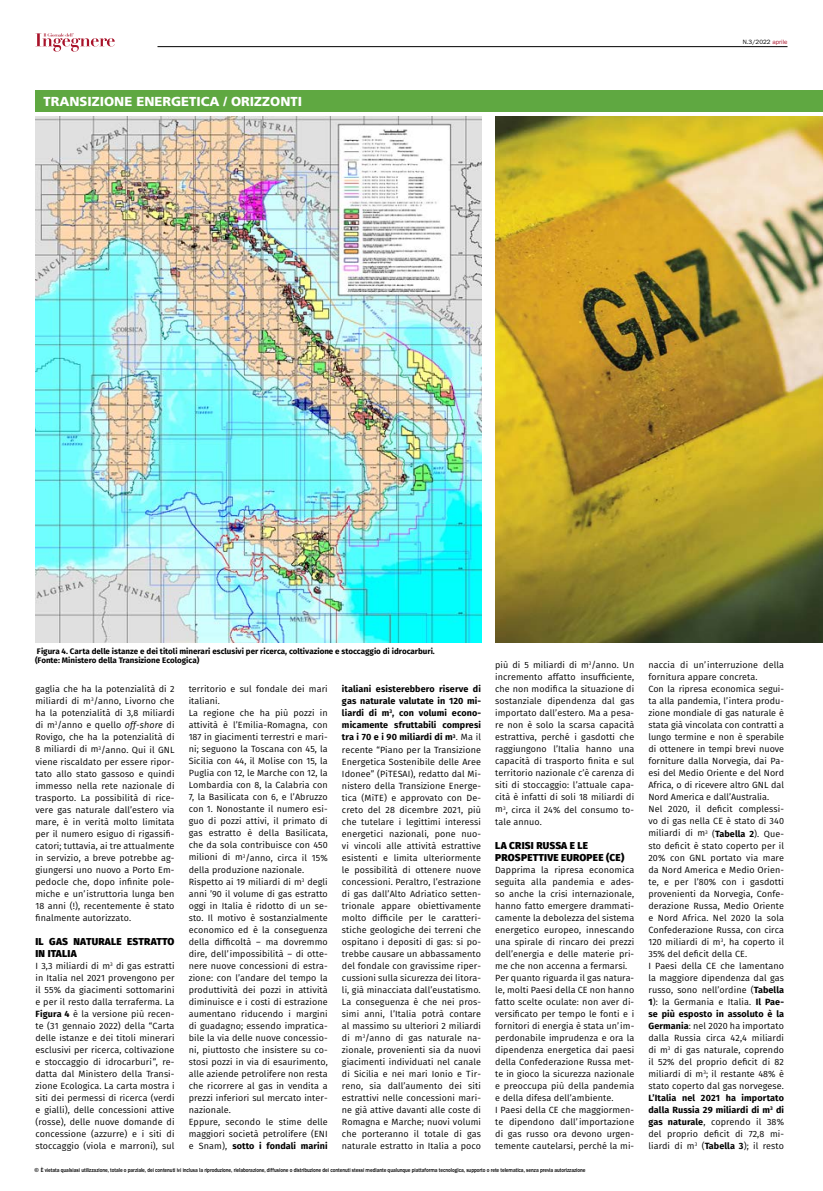
<style>
.page{position:relative;width:823px;height:1191px;background:#fff}
.page>*{position:absolute;margin:0;border:0;box-sizing:border-box;transform-origin:0 0}
.t1{font:900 13px "Frutiger";color:#fff}
.t2{font:800 10px/12px "Fira Sans";letter-spacing:.02em;color:#000}
.t3{font:9px/12px "Fira Sans";letter-spacing:.01em;color:#000;text-align:justify}
.t4{font:700 9px/12px "Fira Sans";letter-spacing:.01em;color:#000;text-align:justify}
.t5{font:700 8px/9px "Fira Sans";color:#000}
.t6{font:6.2px "ITC Franklin Gothic Std";color:#000}
.t7{font:500 6px "Franklin Gothic";letter-spacing:-.01em;color:#000}
.s1{color:#a9132a}
.s2{font-style:italic}
.s3{font-weight:700}
.s4{font-weight:400}
</style>
<div class="page">
<svg style="left:35px;top:33px;width:80px;height:19px"></svg>
<hr style="left:157px;top:46px;width:630px;height:1px;background:#000">
<div style="left:35px;top:90px;width:787px;height:22px;background:#5fa841"></div>
<img style="left:35px;top:116px;width:445px;height:526px">
<img style="left:495px;top:116px;width:327px;height:526px">
<h1 class="t1" style="left:43px;top:93px;width:260px">TRANSIZIONE ENERGETICA / ORIZZONTI</h1>
<p class="t6" style="left:742px;top:38px;width:46px">N.3/2022 <span class="s1">aprile</span></p>
<p class="t5" style="left:35px;top:646px;width:401px">Figura 4. Carta delle istanze e dei titoli minerari esclusivi per ricerca, coltivazione e stoccaggio di idrocarburi. (Fonte: Ministero della Transizione Ecologica)</p>
<p class="t3" style="left:35px;top:683px;width:140px">gaglia che ha la potenzialità di 2 miliardi di m<sup>3</sup>/anno, Livorno che ha la potenzialità di 3,8 miliardi di m<sup>3</sup>/anno e quello <span class="s2">off-shore</span> di Rovigo, che ha la potenzialità di 8 miliardi di m<sup>3</sup>/anno. Qui il GNL viene riscaldato per essere ripor&shy;tato allo stato gassoso e quindi immesso nella rete nazionale di trasporto. La possibilità di rice&shy;vere gas naturale dall’estero via mare, è in verità molto limitata per il numero esiguo di rigassifi&shy;catori; tuttavia, ai tre attualmente in servizio, a breve potrebbe ag&shy;giungersi uno nuovo a Porto Em&shy;pedocle che, dopo infinite pole&shy;miche e un’istruttoria lunga ben 18 anni (!), recentemente è stato finalmente autorizzato.</p>
<p class="t2" style="left:35px;top:934px;width:140px">IL GAS NATURALE ESTRATTO<br>IN ITALIA</p>
<p class="t3" style="left:35px;top:959px;width:140px">I 3,3 miliardi di m<sup>3</sup> di gas estratti in Italia nel 2021 provengono per il 55% da giacimenti sottomarini e per il resto dalla terraferma. La <span class="s3">Figura 4</span> è la versione più recen&shy;te (31 gennaio 2022) della “Carta delle istanze e dei titoli minerari esclusivi per ricerca, coltivazione e stoccaggio di idrocarburi”, re&shy;datta dal Ministero della Transi&shy;zione Ecologica. La carta mostra i siti dei permessi di ricerca (verdi e gialli), delle concessioni attive (rosse), delle nuove domande di concessione (azzurre) e i siti di stoccaggio (viola e marroni), sul</p>
<p class="t3" style="left:189px;top:683px;width:140px;text-align:left">territorio e sul fondale dei mari italiani.<br>La regione che ha più pozzi in attività è l’Emilia-Romagna, con<br>187 in giacimenti terrestri e mari&shy;ni; seguono la Toscana con 45, la<br>Sicilia con 44, il Molise con 15, la<br>Puglia con 12, le Marche con 12, la<br>Lombardia con 8, la Calabria con<br>7, la Basilicata con 6, e l’Abruzzo con 1. Nonostante il numero esi&shy;guo di pozzi attivi, il primato di gas estratto è della Basilicata, che da sola contribuisce con 450 milioni di m<sup>3</sup>/anno, circa il 15% della produzione nazionale.<br>Rispetto ai 19 miliardi di m<sup>3</sup> degli anni ’90 il volume di gas estratto oggi in Italia è ridotto di un se&shy;sto. Il motivo è sostanzialmente economico ed è la conseguenza della difficoltà – ma dovremmo dire, dell’impossibilità – di otte&shy;nere nuove concessioni di estra&shy;zione: con l’andare del tempo la produttività dei pozzi in attività diminuisce e i costi di estrazione aumentano riducendo i margini di guadagno; essendo impratica&shy;bile la via delle nuove concessio&shy;ni, piuttosto che insistere su co&shy;stosi pozzi in via di esaurimento, alle aziende petrolifere non resta che ricorrere al gas in vendita a prezzi inferiori sul mercato inter&shy;nazionale.<br>Eppure, secondo le stime delle maggiori società petrolifere (ENI e Snam), <span class="s3">sotto i fondali marini</span></p>
<p class="t3" style="left:342px;top:683px;width:140px"><span class="s3">italiani esisterebbero riserve di gas naturale valutate in 120 mi&shy;liardi di m</span><sup>3</sup><span class="s3">, con volumi econo&shy;micamente sfruttabili compresi tra i 70 e i 90 miliardi di m</span><sup>3</sup>. Ma il recente “Piano per la Transizione Energetica Sostenibile delle Aree Idonee” (PiTESAI), redatto dal Mi&shy;nistero della Transizione Energe&shy;tica (MiTE) e approvato con De&shy;creto del 28 dicembre 2021, più che tutelare i legittimi interessi energetici nazionali, pone nuo&shy;vi vincoli alle attività estrattive esistenti e limita ulteriormente le possibilità di ottenere nuove concessioni. Peraltro, l’estrazione di gas dall’Alto Adriatico setten&shy;trionale appare obiettivamente molto difficile per le caratteri&shy;stiche geologiche dei terreni che ospitano i depositi di gas: si po&shy;trebbe causare un abbassamento del fondale con gravissime riper&shy;cussioni sulla sicurezza dei litora&shy;li, già minacciata dall’eustatismo.<br>La conseguenza è che nei pros&shy;simi anni, l’Italia potrà contare al massimo su ulteriori 2 miliardi di m<sup>3</sup>/anno di gas naturale na&shy;zionale, provenienti sia da nuovi giacimenti individuati nel canale di Sicilia e nei mari Ionio e Tir&shy;reno, sia dall’aumento dei siti estrattivi nelle concessioni mari&shy;ne già attive davanti alle coste di Romagna e Marche; nuovi volumi che porteranno il totale di gas naturale estratto in Italia a poco</p>
<p class="t3" style="left:495px;top:659px;width:140px">più di 5 miliardi di m<sup>3</sup>/anno. Un incremento affatto insufficiente, che non modifica la situazione di sostanziale dipendenza dal gas importato dall’estero. Ma a pesa&shy;re non è solo la scarsa capacità estrattiva, perché i gasdotti che raggiungono l’Italia hanno una capacità di trasporto finita e sul territorio nazionale c’è carenza di siti di stoccaggio: l’attuale capa&shy;cità è infatti di soli 18 miliardi di m<sup>3</sup>, circa il 24% del consumo to&shy;tale annuo.</p>
<p class="t2" style="left:495px;top:838px;width:130px">LA CRISI RUSSA E LE<br>PROSPETTIVE EUROPEE (CE)</p>
<p class="t3" style="left:495px;top:863px;width:140px;text-align:left">Dapprima la ripresa economica seguita alla pandemia e ades&shy;so anche la crisi internazionale, hanno fatto emergere drammati&shy;camente la debolezza del sistema energetico europeo, innescando una spirale di rincaro dei prezzi dell’energia e delle materie pri&shy;me che non accenna a fermarsi.<br>Per quanto riguarda il gas natura&shy;le, molti Paesi della CE non hanno fatto scelte oculate: non aver di&shy;versificato per tempo le fonti e i fornitori di energia è stata un’im&shy;perdonabile imprudenza e ora la dipendenza energetica dai paesi della Confederazione Russa met&shy;te in gioco la sicurezza nazionale e preoccupa più della pandemia e della difesa dell’ambiente.<br>I Paesi della CE che maggiormen&shy;te dipendono dall’importazione di gas russo ora devono urgen&shy;temente cautelarsi, perché la mi-</p>
<p class="t7" style="left:35px;top:1166px;width:552px">© È vietata qualsiasi utilizzazione, totale o parziale, dei contenuti ivi inclusa la riproduzione, rielaborazione, diffusione o distribuzione dei contenuti stessi mediante qualunque piattaforma tecnologica, supporto o rete telematica, senza previa autorizzazione</p>
<p class="t3" style="left:648px;top:659px;width:137px;text-align:left">naccia di un’interruzione della fornitura appare concreta.<br>Con la ripresa economica segui&shy;ta alla pandemia, l’intera produ&shy;zione mondiale di gas naturale è stata già vincolata con contratti a lungo termine e non è sperabile di ottenere in tempi brevi nuove forniture dalla Norvegia, dai Pa&shy;esi del Medio Oriente e del Nord<br>Africa, o di ricevere altro GNL dal<br>Nord America e dall’Australia.<br>Nel 2020, il deficit complessi&shy;vo di gas nella CE è stato di 340 miliardi di m<sup>3</sup> (<span class="s3">Tabella 2</span>). Que&shy;sto deficit è stato coperto per il<br>20% con GNL portato via mare da Nord America e Medio Orien&shy;te, e per l’80% con i gasdotti provenienti da Norvegia, Confe&shy;derazione Russa, Medio Oriente e Nord Africa. Nel 2020 la sola<br>Confederazione Russa, con circa<br>120 miliardi di m<sup>3</sup>, ha coperto il<br>35% del deficit della CE.<br>I Paesi della CE che lamentano la maggiore dipendenza dal gas russo, sono nell’ordine (<span class="s3">Tabella<br>1</span>): la Germania e Italia. <span class="s3">Il Pae&shy;se più esposto in assoluto è la<br>Germania</span>: nel 2020 ha importato dalla Russia circa 42,4 miliardi di m<sup>3</sup> di gas naturale, coprendo il 52% del proprio deficit di 82 miliardi di m<sup>3</sup>; il restante 48% è stato coperto dal gas norvegese.</p>
<p class="t4" style="left:648px;top:1090px;width:137px">L’Italia nel 2021 ha importato dalla Russia 29 miliardi di m<sup>3</sup> di gas naturale<span class="s4">, coprendo il 38% del proprio deficit di 72,8 mi&shy;liardi di m</span><sup>3</sup> <span class="s4">(</span>Tabella 3<span class="s4">); il resto</span></p>
</div>
